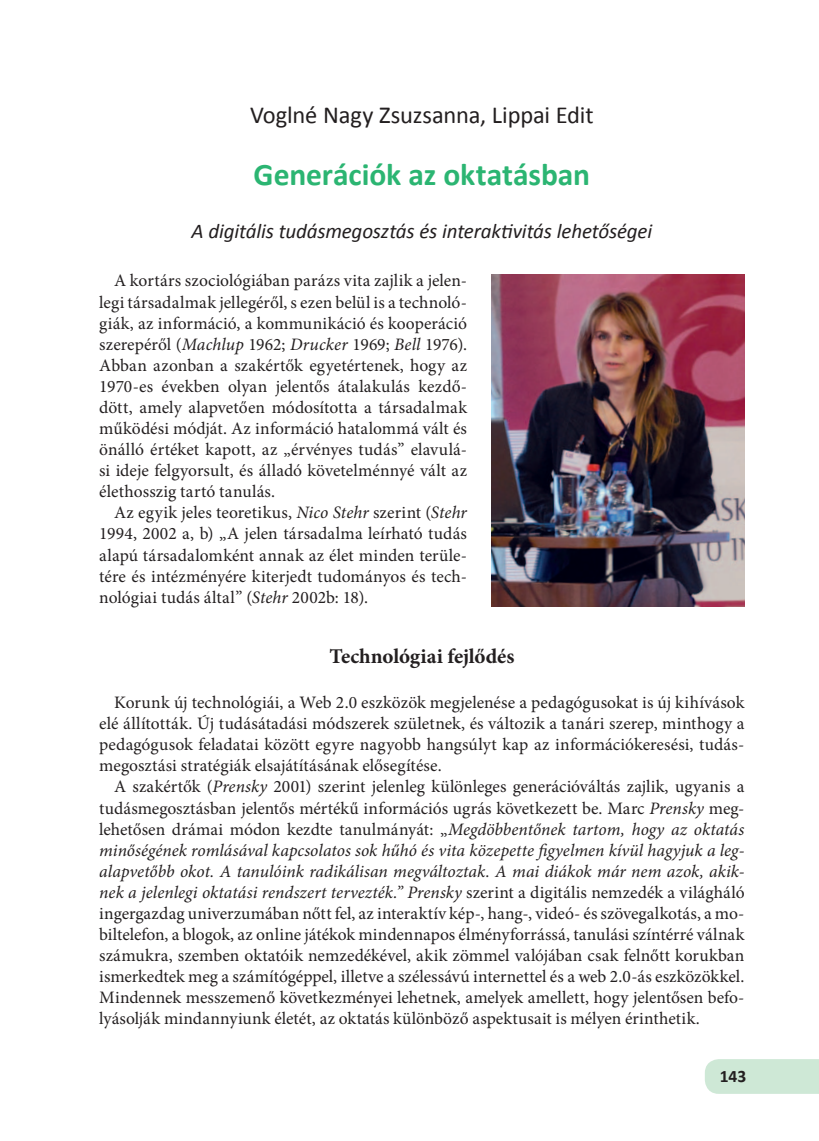
<style>
.page{position:relative;width:819px;height:1141px;background:#fff}
.page>*{position:absolute;margin:0;border:0;box-sizing:border-box;transform-origin:0 0}
.Főcím{font:700 31.5px "Calibri";letter-spacing:-.005em;color:#2bb572}
.Szerző{font:24.5px "Calibri";letter-spacing:-.01em;color:#231f20}
.Alcím{font:italic 21px "Calibri";letter-spacing:-.01em;color:#231f20}
.Cím_1{font:700 21px "Minion Pro";letter-spacing:-.005em;color:#231f20}
.Body_text{font:17.5px/21px "Minion Pro";letter-spacing:.005em;color:#231f20;text-align:justify}
.t1{font:700 17.5px "Calibri";color:#231f20}
.s1{font-style:italic}
</style>
<div class="page">
<div style="left:705px;top:1059px;width:114px;height:35px;background:#cee8d6"></div>
<img style="left:492px;top:274px;width:252px;height:332px">
<p class="Szerző" style="left:250px;top:99px;width:345px">Voglné Nagy Zsuzsanna, Lippai Edit</p>
<p class="Főcím" style="left:254px;top:155px;width:338px">Generációk az oktatásban</p>
<p class="Alcím" style="left:191px;top:216px;width:462px">A digitális tudásmegosztás és interaktivitás lehetőségei</p>
<p class="Body_text" style="left:99px;top:270px;width:369px;text-indent:15px">A kortárs szociológiában parázs vita zajlik a jelen&shy;legi társadalmak jellegéről, s ezen belül is a technoló&shy;giák, az információ, a kommunikáció és kooperáció szerepéről (<span class="s1">Machlup</span> 1962; <span class="s1">Drucker</span> 1969; <span class="s1">Bell</span> 1976).<br>Abban azonban a szakértők egyetértenek, hogy az 1970-es években olyan jelentős átalakulás kezdő&shy;dött, amely alapvetően módosította a társadalmak működési módját. Az információ hatalommá vált és önálló értéket kapott, az „érvényes tudás” elavulá&shy;si ideje felgyorsult, és álladó követelménnyé vált az élethosszig tartó tanulás.</p>
<p class="Body_text" style="left:99px;top:502px;width:369px;text-indent:15px">Az egyik jeles teoretikus, <span class="s1">Nico Stehr</span> szerint (<span class="s1">Stehr </span>1994, 2002 a, b) „A jelen társadalma leírható tudás alapú társadalomként annak az élet minden terüle&shy;tére és intézményére kiterjedt tudományos és tech&shy;nológiai tudás által” (<span class="s1">Stehr</span> 2002b: 18).</p>
<p class="Cím_1" style="left:329px;top:641px;width:186px">Technológiai fejlődés</p>
<p class="Body_text" style="left:99px;top:692px;width:646px;text-indent:15px">Korunk új technológiái, a Web 2.0 eszközök megjelenése a pedagógusokat is új kihívások elé állították. Új tudásátadási módszerek születnek, és változik a tanári szerep, minthogy a pedagógusok feladatai között egyre nagyobb hangsúlyt kap az információkeresési, tudás&shy;megosztási stratégiák elsajátításának elősegítése.</p>
<p class="Body_text" style="left:99px;top:776px;width:646px;text-indent:15px">A szakértők (<span class="s1">Prensky</span> 2001) szerint jelenleg különleges generációváltás zajlik, ugyanis a tudásmegosztásban jelentős mértékű információs ugrás következett be. Marc <span class="s1">Prensky</span> meg&shy;lehetősen drámai módon kezdte tanulmányát: „<span class="s1">Megdöbbentőnek tartom, hogy az oktatás minőségének romlásával kapcsolatos sok hűhó és vita közepette figyelmen kívül hagyjuk a leg&shy;alapvetőbb okot. A tanulóink radikálisan megváltoztak. A mai diákok már nem azok, akik&shy;nek a jelenlegi oktatási rendszert tervezték.” Prensky</span> szerint a digitális nemzedék a világháló ingergazdag univerzumában nőtt fel, az interaktív kép-, hang-, videó- és szövegalkotás, a mo&shy;biltelefon, a blogok, az online játékok mindennapos élményforrássá, tanulási színtérré válnak számukra, szemben oktatóik nemzedékével, akik zömmel valójában csak felnőtt korukban ismerkedtek meg a számítógéppel, illetve a szélessávú internettel és a web 2.0-ás eszközökkel.<br>Mindennek messzemenő következményei lehetnek, amelyek amellett, hogy jelentősen befo&shy;lyásolják mindannyiunk életét, az oktatás különböző aspektusait is mélyen érinthetik.</p>
<p class="t1" style="left:719px;top:1065px;width:28px">143</p>
</div>
